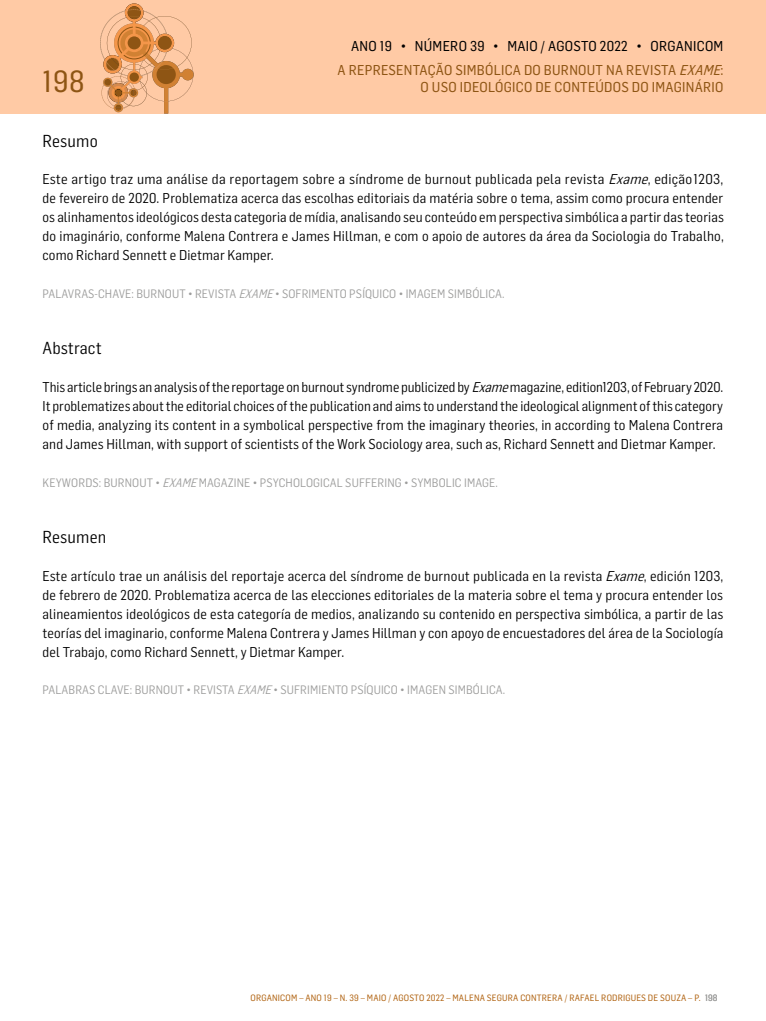
<style>
.page{position:relative;width:766px;height:1021px;background:#fff}
.page>*{position:absolute;margin:0;border:0;box-sizing:border-box;transform-origin:0 0}
.t1{font:30px "Flama Semicondensed Basic";color:#8e5514}
.t2{font:17px "Flama Semicondensed";letter-spacing:.01em;color:#000}
.t3{font:14px/18.9px "Flama Semicondensed";letter-spacing:.01em;color:#000;text-align:justify}
.t4{font:14px/24.1px "Flama Semicondensed Basic";letter-spacing:.02em;color:#8e5514;text-align:right}
.t5{font:12px "Flama Semicondensed";letter-spacing:.01em;color:#9d9d9c}
.t6{font:9px "Flama Semicondensed Basic";letter-spacing:.02em;color:#b26616}
.s1{color:#000}
.s2{font-style:italic}
.s3{color:#9d9d9c}
</style>
<div class="page">
<div style="left:0;top:0;width:765px;height:113px;background:#ffcaa5"></div>
<svg style="left:100px;top:3px;width:93px;height:110px"></svg>
<div style="left:158px;top:36px;width:14px;height:14px;background:#8e5514;border-radius:50%"></div>
<div style="left:104px;top:79px;width:7px;height:7px;background:#8e5514;border-radius:3px"></div>
<div style="left:128px;top:36px;width:13px;height:13px;background:#8e5514;border-radius:50%"></div>
<div style="left:115px;top:89px;width:7px;height:7px;background:#8e5514;border-radius:3px"></div>
<div style="left:129px;top:72px;width:10px;height:10px;background:#8e5514;border-radius:5px"></div>
<h1 class="t1" style="left:43px;top:62px;width:44px">198</h1>
<p class="t4" style="left:337px;top:34px;width:388px"><span class="s1">ANO 19 • NÚMERO 39 • MAIO / AGOSTO 2022 • ORGANICOM<br></span>A REPRESENTAÇÃO SIMBÓLICA DO BURNOUT NA REVISTA <span class="s2">EXAME</span>:</p>
<p class="t4" style="left:420px;top:75px;width:304px">O USO IDEOLÓGICO DE CONTEÚDOS DO IMAGINÁRIO</p>
<p class="t2" style="left:43px;top:130px;width:57px">Resumo</p>
<p class="t3" style="left:43px;top:169px;width:682px">Este artigo traz uma análise da reportagem sobre a síndrome de burnout publicada pela revista <span class="s2">Exame</span>, edição 1203, de fevereiro de 2020. Problematiza acerca das escolhas editoriais da matéria sobre o tema, assim como procura entender os alinhamentos ideológicos desta categoria de mídia, analisando seu conteúdo em perspectiva simbólica a partir das teorias do imaginário, conforme Malena Contrera e James Hillman, e com o apoio de autores da área da Sociologia do Trabalho, como Richard Sennett e Dietmar Kamper.</p>
<p class="t5" style="left:43px;top:286px;width:463px">PALAVRAS-CHAVE: BURNOUT • REVISTA <span class="s2">EXAME</span>• SOFRIMENTO PSÍQUICO • IMAGEM SIMBÓLICA.</p>
<p class="t2" style="left:43px;top:337px;width:61px">Abstract</p>
<p class="t3" style="left:43px;top:377px;width:682px">This article brings an analysis of the reportage on burnout syndrome publicized by <span class="s2">Exame</span>magazine, edition 1203, of February 2020.<br>It problematizes about the editorial choices of the publication and aims to understand the ideological alignment of this category of media, analyzing its content in a symbolical perspective from the imaginary theories, in according to Malena Contrera and James Hillman, with support of scientists of the Work Sociology area, such as, Richard Sennett and Dietmar Kamper.</p>
<p class="t5" style="left:43px;top:474px;width:457px">KEYWORDS: BURNOUT • <span class="s2">EXAME</span>MAGAZINE • PSYCHOLOGICAL SUFFERING • SYMBOLIC IMAGE.</p>
<p class="t2" style="left:43px;top:526px;width:65px">Resumen</p>
<p class="t3" style="left:43px;top:566px;width:682px">Este artículo trae un análisis del reportaje acerca del síndrome de burnout publicada en la revista <span class="s2">Exame</span>, edición 1203, de febrero de 2020. Problematiza acerca de las elecciones editoriales de la materia sobre el tema y procura entender los alineamientos ideológicos de esta categoría de medios, analizando su contenido en perspectiva simbólica, a partir de las teorías del imaginario, conforme Malena Contrera y James Hillman y con apoyo de encuestadores del área de la Sociología del Trabajo, como Richard Sennett, y Dietmar Kamper.</p>
<p class="t5" style="left:43px;top:682px;width:464px">PALABRAS CLAVE: BURNOUT • REVISTA <span class="s2">EXAME</span>• SUFRIMIENTO PSÍQUICO • IMAGEN SIMBÓLICA.</p>
<p class="t6" style="left:250px;top:992px;width:281px">ORGANICOM – ANO 19 – N. 39 – MAIO / AGOSTO 2022 – MALENA SEGURA CONTR</p>
<p class="t6" style="left:547px;top:992px;width:172px">ERA / RAFAEL RODRIGUES DE SOUZA – P. <span class="s3">198</span></p>
</div>
